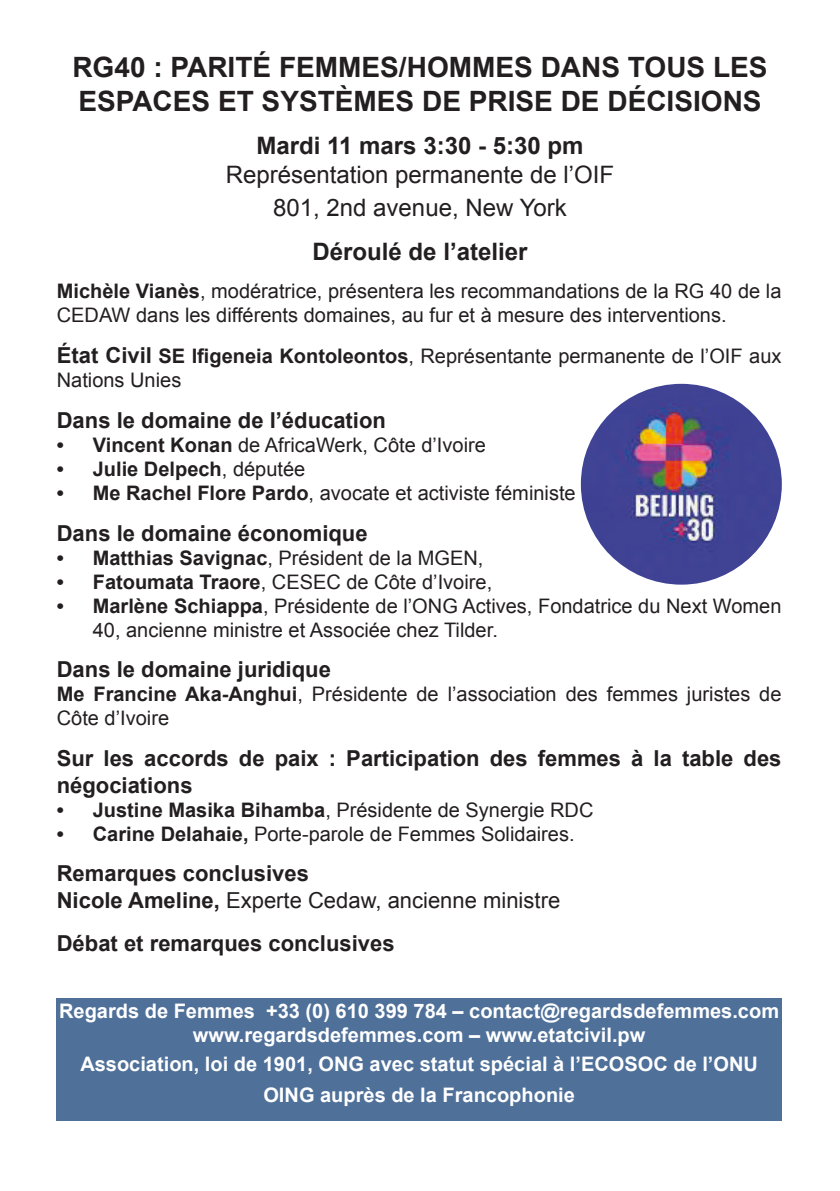
<style>
.page{position:relative;width:840px;height:1191px;background:#fff}
.page>*{position:absolute;margin:0;border:0;box-sizing:border-box;transform-origin:0 0}
.t1{font:700 28px/33.6px "Arial";color:#231f20}
.t2{font:24px/33.6px "Arial";color:#231f20;text-align:center}
.t3{font:700 24px "Arial";color:#231f20}
.t4{font:700 22px/26.4px "Arial";color:#231f20}
.t5{font:22px "Arial";color:#231f20}
.t6{font:20px/24px "Arial";color:#231f20}
.t7{font:700 20px "Arial";color:#fff}
.t8{font:700 20px "Arial";color:#231f20}
.s1{font-weight:700}
.s2{font-weight:700;font-size:22px}
.s3{font-weight:400}
</style>
<div class="page">
<div style="left:57px;top:998px;width:724px;height:122px;background:#4f7099"></div>
<img style="left:580px;top:384px;width:201px;height:200px;border-radius:100px">
<p class="t1" style="left:72px;top:51px;width:696px">RG40 : PARITÉ FEMMES/HOMMES DANS TOUS LES<br>ESPACES ET SYSTÈMES DE PRISE DE DÉCISIONS</p>
<p class="t3" style="left:256px;top:130px;width:328px">Mardi 11 mars 3:30 - 5:30 pm</p>
<p class="t2" style="left:225px;top:158px;width:390px">Représentation permanente de l’OIF<br>801, 2nd avenue, New York</p>
<p class="t3" style="left:312px;top:235px;width:216px">Déroulé de l’atelier</p>
<p class="t6" style="left:57px;top:279px;width:725px"><span class="s1">Michèle Vianès</span>, modératrice, présentera les recommandations de la RG 40 de la<br>CEDAW dans les différents domaines, au fur et à mesure des interventions.</p>
<p class="t6" style="left:57px;top:344px;width:725px"><span class="s2">État Civil</span> <span class="s1">SE Ifigeneia Kontoleontos</span>, Représentante permanente de l’OIF aux<br>Nations Unies</p>
<p class="t4" style="left:57px;top:407px;width:330px">Dans le domaine de l’éducation</p>
<p class="t6" style="left:57px;top:433px;width:430px"><span class="s1">• Vincent Konan</span> de AfricaWerk, Côte d’Ivoire</p>
<p class="t8" style="left:57px;top:455px;width:250px">• Julie Delpech<span class="s3">, députée</span></p>
<p class="t6" style="left:57px;top:481px;width:520px"><span class="s1">• Me Rachel Flore Pardo</span>, avocate et activiste féministe</p>
<p class="t4" style="left:57px;top:520px;width:312px">Dans le domaine économique</p>
<p class="t6" style="left:57px;top:546px;width:428px"><span class="s1">• Matthias Savignac</span>, Président de la MGEN,</p>
<p class="t6" style="left:57px;top:570px;width:437px"><span class="s1">• Fatoumata Traore</span>, CESEC de Côte d’Ivoire,</p>
<p class="t6" style="left:93px;top:594px;width:689px;text-indent:-36px"><span class="s1">• Marlène Schiappa</span>, Présidente de l’ONG Actives, Fondatrice du Next Women<br>40, ancienne ministre et Associée chez Tilder.</p>
<p class="t4" style="left:57px;top:657px;width:275px">Dans le domaine juridique</p>
<p class="t6" style="left:57px;top:682px;width:725px"><span class="s1">Me Francine Aka-Anghui</span>, Présidente de l’association des femmes juristes de<br>Côte d’Ivoire</p>
<p class="t4" style="left:57px;top:746px;width:725px">Sur les accords de paix : Participation des femmes à la table des négociations</p>
<p class="t6" style="left:57px;top:798px;width:538px"><span class="s1">• Justine Masika Bihamba</span>, Présidente de Synergie RDC</p>
<p class="t6" style="left:57px;top:822px;width:519px"><span class="s1">• Carine Delahaie,</span> Porte-parole de Femmes Solidaires.</p>
<p class="t4" style="left:57px;top:861px;width:253px">Remarques conclusives</p>
<p class="t5" style="left:57px;top:885px;width:504px"><span class="s1">Nicole Ameline,</span> Experte Cedaw, ancienne ministre</p>
<p class="t4" style="left:57px;top:931px;width:339px">Débat et remarques conclusives</p>
<p class="t7" style="left:59px;top:998px;width:721px">Regards de Femmes +33 (0) 610 399 784 – contact@regardsdefemmes.com</p>
<p class="t7" style="left:193px;top:1022px;width:454px">www.regardsdefemmes.com – www.etatcivil.pw</p>
<p class="t7" style="left:80px;top:1051px;width:678px">Association, loi de 1901, ONG avec statut spécial à l’ECOSOC de l’ONU</p>
<p class="t7" style="left:263px;top:1082px;width:313px">OING auprès de la Francophonie</p>
</div>
